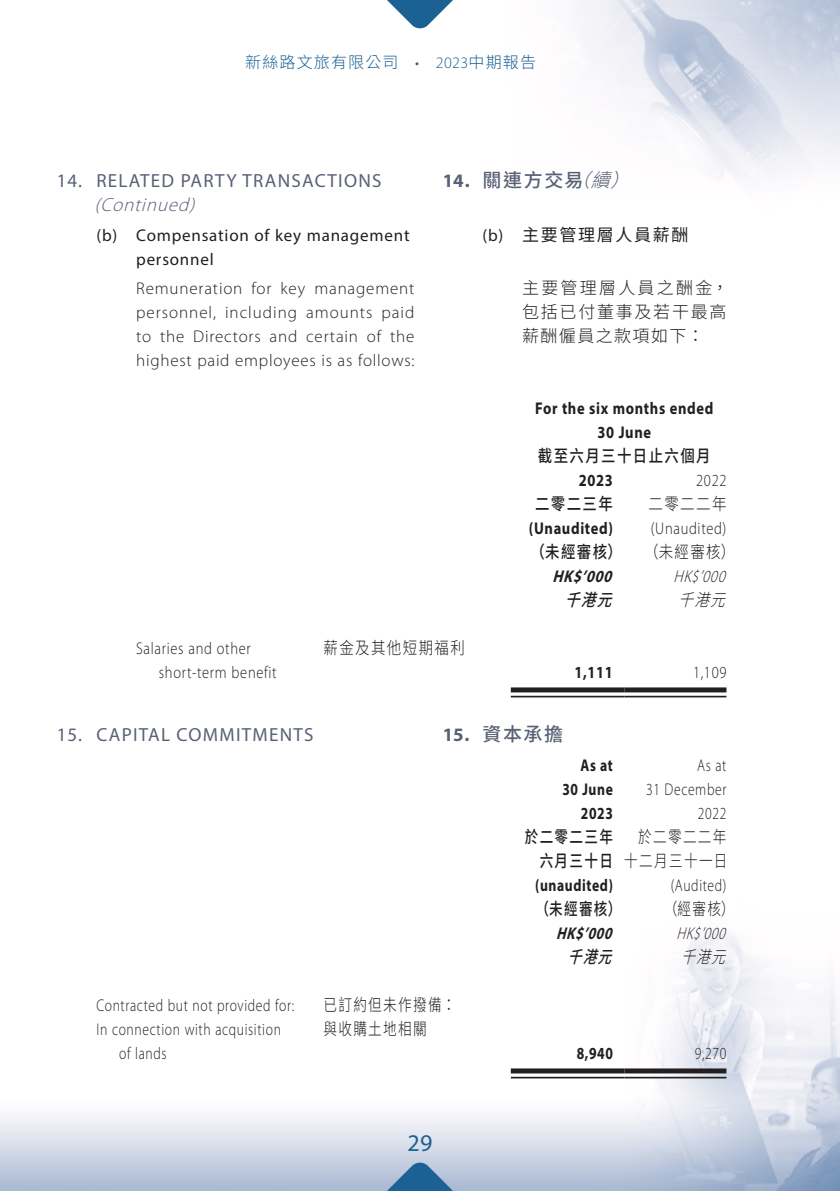
<style>
.page{position:relative;width:840px;height:1191px;background:#fff}
.page>*{position:absolute;margin:0;border:0;box-sizing:border-box;transform-origin:0 0}
.t1{font:24px "Myriad Pro";color:#1b6194}
.Heading_1{font:19px/24px "Myriad Pro";letter-spacing:.065em;color:#596176}
.C_Heading_1{font:500 19px "Source Han Sans TC";letter-spacing:.085em;color:#596176}
.Body_Text{font:300 17px/24px "Myriad Pro";letter-spacing:.045em;color:#231f20;text-align:justify}
.Body_Text-2{font:300 17px/24px "Myriad Pro";letter-spacing:.045em;color:#231f20;scale:.8 1}
.Body_Text-3{font:300 17px/24px "Myriad Pro";letter-spacing:.045em;color:#231f20;scale:.85 1}
.Body_Text-4{font:700 17px/24px "Myriad Pro";letter-spacing:.045em;color:#231f20;text-align:center;scale:.85 1}
.Heading_2{font:17px/24px "Myriad Pro";letter-spacing:.045em;color:#231f20}
.Body_Text-5{font:300 17px "Source Han Sans TC";letter-spacing:.095em;color:#231f20;scale:.8 1}
.C_Body_Text{font:300 17px/24px "Source Han Sans TC";letter-spacing:.1em;color:#231f20}
.Body_Text-6{font:700 17px "Myriad Pro";letter-spacing:.045em;color:#231f20;scale:.8 1}
.Body_Text-7{font:500 17px "Source Han Sans TC";letter-spacing:.095em;color:#231f20;scale:.85 1}
.Body_Text-8{font:300 17px "Source Han Sans TC";letter-spacing:.095em;color:#231f20;scale:.85 1}
.Body_Text-9{font:500 17px "Source Han Sans TC";letter-spacing:.095em;color:#231f20;scale:.8 1}
.C_Heading_2{font:17px "Source Han Sans TC";letter-spacing:.095em;color:#231f20}
.Body_Text-10{font:italic 700 17px "Myriad Pro";color:#231f20;scale:.85 1}
.Body_Text-11{font:italic 300 17px "Myriad Pro";color:#231f20;scale:.85 1}
.Body_Text-12{font:italic 700 17px "Myriad Pro";color:#231f20;scale:.8 1}
.Body_Text-13{font:italic 300 17px "Myriad Pro";color:#231f20;scale:.8 1}
.Body_Text-14{font:italic 500 17px "Source Han Sans TC";color:#231f20;scale:.85 1}
.Body_Text-15{font:italic 300 17px "Source Han Sans TC";color:#231f20;scale:.85 1}
.Body_Text-16{font:italic 500 17px "Source Han Sans TC";color:#231f20;scale:.8 1}
.Body_Text-17{font:italic 300 17px "Source Han Sans TC";color:#231f20;scale:.8 1}
.t2{font:300 16px "Source Han Sans TC";letter-spacing:.07em;color:#1b6194}
.s1{font-family:"Myriad Pro"}
.s2{font-weight:300;font-style:italic}
.s3{font-family:"Myriad Pro";font-weight:700}
</style>
<div class="page">
<img style="left:0;top:0;width:839px;height:1191px">
<svg style="left:364px;top:1161px;width:111px;height:30px;background:#86a5c3"></svg>
<svg style="left:364px;top:0;width:111px;height:29px"></svg>
<div style="left:510px;top:687px;width:114px;height:5px;background:#231f20"></div>
<hr style="left:510px;top:696px;width:114px;height:1px;background:#231f20">
<div style="left:624px;top:687px;width:102px;height:5px;background:#231f20"></div>
<hr style="left:624px;top:696px;width:102px;height:1px;background:#231f20">
<div style="left:510px;top:1068px;width:114px;height:5px;background:#231f20"></div>
<hr style="left:510px;top:1076px;width:114px;height:2px;background:#231f20">
<div style="left:624px;top:1068px;width:102px;height:5px;background:#231f20"></div>
<hr style="left:624px;top:1076px;width:102px;height:2px;background:#231f20">
<p class="t2" style="left:245px;top:53px;width:292px">新絲路文旅有限公司　<span class="s1">• 2023</span>中期報告</p>
<p class="Heading_1" style="left:94px;top:168px;width:288px;text-indent:-38px">14. RELATED PARTY TRANSACTIONS <span class="s2">(Continued)</span></p>
<p class="Heading_2" style="left:136px;top:223px;width:275px;text-indent:-40px">(b) Compensation of key management personnel</p>
<p class="Body_Text" style="left:136px;top:276px;width:279px">Remuneration for key management personnel, including amounts paid to the Directors and certain of the highest paid employees is as follows:</p>
<p class="C_Heading_1" style="left:442px;top:169px;width:203px"><span class="s3">14.</span> 關連方交易<span class="s2">（續）</span></p>
<p class="C_Heading_2" style="left:482px;top:225px;width:207px"><span class="s1">(b)</span> 主要管理層人員薪酬</p>
<p class="C_Body_Text" style="left:522px;top:276px;width:208px">主要管理層人員之酬金，包括已付董事及若干最高薪酬僱員之款項如下：</p>
<p class="Body_Text-4" style="left:535px;top:396px;width:211px">For the six months ended<br>30 June</p>
<p class="Body_Text-7" style="left:537px;top:446px;width:205px">截至六月三十日止六個月</p>
<p class="Body_Text-4" style="left:578px;top:468px;width:42px">2023</p>
<p class="Body_Text-3" style="left:695px;top:468px;width:37px">2022</p>
<p class="Body_Text-7" style="left:535px;top:494px;width:93px">二零二三年</p>
<p class="Body_Text-8" style="left:648px;top:494px;width:93px">二零二二年</p>
<p class="Body_Text-4" style="left:528px;top:516px;width:100px">(Unaudited)</p>
<p class="Body_Text-3" style="left:650px;top:516px;width:90px">(Unaudited)</p>
<p class="Body_Text-7" style="left:530px;top:542px;width:109px">（未經審核）</p>
<p class="Body_Text-8" style="left:643px;top:542px;width:109px">（未經審核）</p>
<p class="Body_Text-10" style="left:552px;top:565px;width:77px">HK$’000</p>
<p class="Body_Text-11" style="left:673px;top:566px;width:68px">HK$’000</p>
<p class="Body_Text-14" style="left:564px;top:590px;width:71px">千港元</p>
<p class="Body_Text-15" style="left:678px;top:590px;width:71px">千港元</p>
<p class="Body_Text-3" style="left:159px;top:636px;width:140px;text-indent:-23px">Salaries and other short-term benefit</p>
<p class="Body_Text-8" style="left:323px;top:638px;width:168px">薪金及其他短期福利</p>
<p class="Body_Text-4" style="left:574px;top:660px;width:47px">1,111</p>
<p class="Body_Text-3" style="left:692px;top:660px;width:41px">1,109</p>
<p class="Heading_1" style="left:57px;top:722px;width:258px">15. CAPITAL COMMITMENTS</p>
<p class="C_Heading_1" style="left:442px;top:723px;width:122px"><span class="s3">15.</span> 資本承擔</p>
<p class="Body_Text-6" style="left:580px;top:754px;width:42px">As at</p>
<p class="Body_Text-6" style="left:562px;top:778px;width:65px">30 June</p>
<p class="Body_Text-6" style="left:580px;top:802px;width:42px">2023</p>
<p class="Body_Text-9" style="left:524px;top:827px;width:112px">於二零二三年</p>
<p class="Body_Text-9" style="left:539px;top:851px;width:93px">六月三十日</p>
<p class="Body_Text-2" style="left:697px;top:753px;width:38px">As at</p>
<p class="Body_Text-2" style="left:645px;top:777px;width:102px">31 December</p>
<p class="Body_Text-2" style="left:697px;top:801px;width:37px">2022</p>
<p class="Body_Text-5" style="left:637px;top:827px;width:112px">於二零二二年</p>
<p class="Body_Text-5" style="left:624px;top:851px;width:130px">十二月三十一日</p>
<p class="Body_Text-2" style="left:96px;top:993px;width:249px">Contracted but not provided for:</p>
<p class="Body_Text-5" style="left:323px;top:995px;width:167px">已訂約但未作撥備：</p>
<p class="Body_Text-2" style="left:119px;top:1017px;width:204px;text-indent:-23px">In connection with acquisition of lands</p>
<p class="Body_Text-5" style="left:323px;top:1019px;width:130px">與收購土地相關</p>
<h1 class="t1" style="left:407px;top:1128px;width:27px">29</h1>
<p class="Body_Text-6" style="left:535px;top:874px;width:99px">(unaudited)</p>
<p class="Body_Text-2" style="left:670px;top:873px;width:71px">(Audited)</p>
<p class="Body_Text-9" style="left:535px;top:899px;width:109px">（未經審核）</p>
<p class="Body_Text-5" style="left:663px;top:899px;width:90px">（經審核）</p>
<p class="Body_Text-12" style="left:555px;top:922px;width:77px">HK$’000</p>
<p class="Body_Text-13" style="left:676px;top:923px;width:68px">HK$’000</p>
<p class="Body_Text-16" style="left:567px;top:947px;width:72px">千港元</p>
<p class="Body_Text-17" style="left:681px;top:947px;width:72px">千港元</p>
<p class="Body_Text-6" style="left:576px;top:1042px;width:47px">8,940</p>
<p class="Body_Text-2" style="left:694px;top:1041px;width:41px">9,270</p>
</div>
